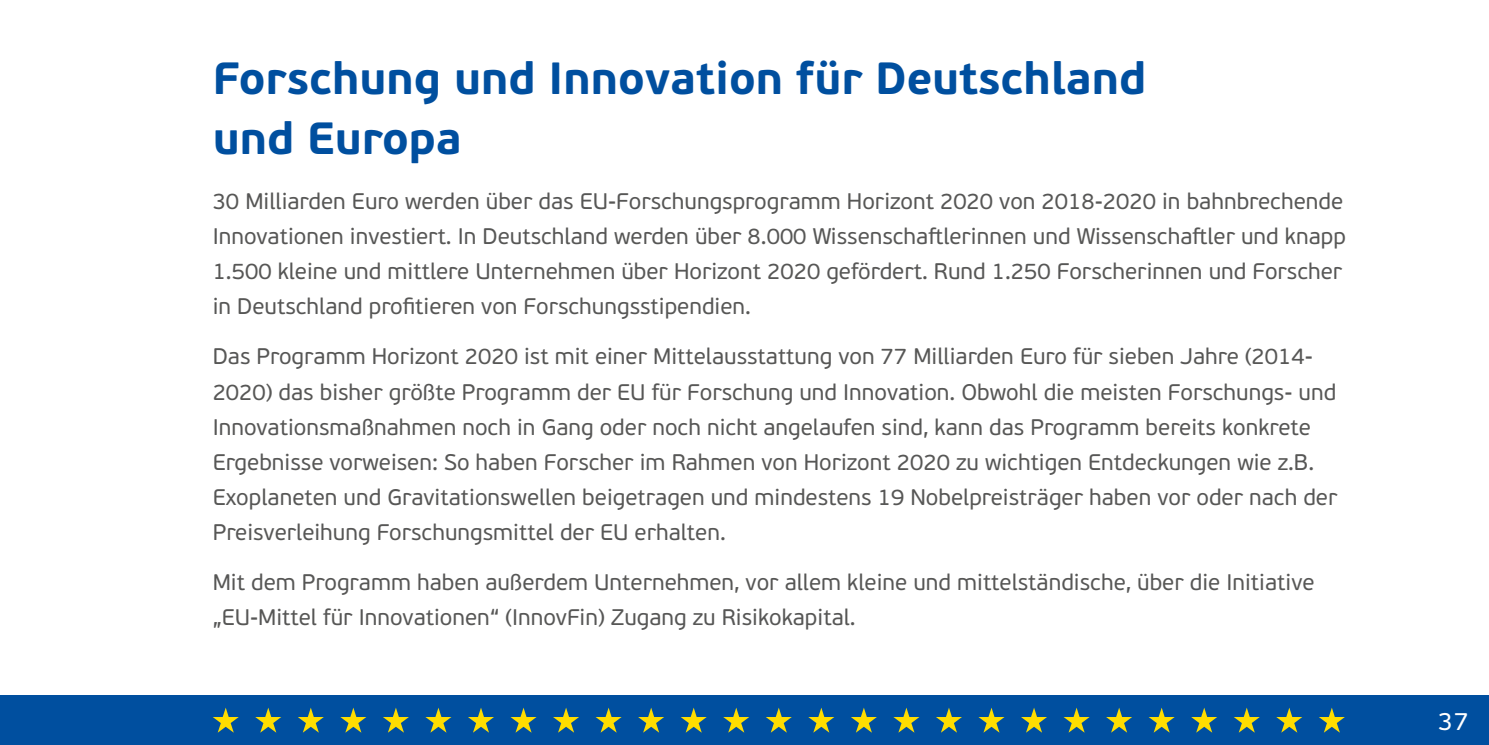
<style>
.page{position:relative;width:1489px;height:745px;background:#fff}
.page>*{position:absolute;margin:0;border:0;box-sizing:border-box;transform-origin:0 0}
.t1{font:700 45px/60px "PF Beau Sans Pro";color:#004f9f}
.t2{font:25px "PF Beau Sans Pro";color:#fff}
.t3{font:22.5px/35px "PF Beau Sans Pro";color:#575756}
</style>
<div class="page">
<div style="left:0;top:694px;width:1488px;height:50px;background:#004f9f"></div>
<svg style="left:213px;top:707px;width:26px;height:25px"></svg>
<svg style="left:255px;top:707px;width:26px;height:25px"></svg>
<svg style="left:298px;top:707px;width:26px;height:25px"></svg>
<svg style="left:340px;top:707px;width:26px;height:25px"></svg>
<svg style="left:383px;top:707px;width:26px;height:25px"></svg>
<svg style="left:425px;top:707px;width:26px;height:25px"></svg>
<svg style="left:468px;top:708px;width:26px;height:24px"></svg>
<svg style="left:510px;top:707px;width:26px;height:25px"></svg>
<svg style="left:553px;top:707px;width:26px;height:25px"></svg>
<svg style="left:595px;top:707px;width:26px;height:25px"></svg>
<svg style="left:638px;top:707px;width:26px;height:25px"></svg>
<svg style="left:681px;top:707px;width:25px;height:25px"></svg>
<svg style="left:723px;top:707px;width:26px;height:25px"></svg>
<svg style="left:766px;top:707px;width:25px;height:25px"></svg>
<svg style="left:808px;top:707px;width:26px;height:25px"></svg>
<svg style="left:851px;top:707px;width:25px;height:25px"></svg>
<svg style="left:893px;top:707px;width:26px;height:25px"></svg>
<svg style="left:936px;top:708px;width:25px;height:24px"></svg>
<svg style="left:978px;top:707px;width:26px;height:25px"></svg>
<svg style="left:1021px;top:708px;width:25px;height:24px"></svg>
<svg style="left:1063px;top:707px;width:26px;height:25px"></svg>
<svg style="left:1106px;top:707px;width:26px;height:25px"></svg>
<svg style="left:1148px;top:707px;width:26px;height:25px"></svg>
<svg style="left:1191px;top:707px;width:26px;height:25px"></svg>
<svg style="left:1234px;top:707px;width:25px;height:25px"></svg>
<svg style="left:1276px;top:707px;width:26px;height:25px"></svg>
<svg style="left:1319px;top:707px;width:25px;height:25px"></svg>
<h1 class="t1" style="left:213px;top:49px;width:935px">Forschung und Innovation für Deutschland und Europa</h1>
<p class="t3" style="left:213px;top:184px;width:1134px">30 Milliarden Euro werden über das EU-Forschungsprogramm Horizont 2020 von 2018-2020 in bahnbrechende Innovationen investiert. In Deutschland werden über 8.000 Wissenschaftlerinnen und Wissenschaftler und knapp 1.500 kleine und mittlere Unternehmen über Horizont 2020 gefördert. Rund 1.250 Forscherinnen und Forscher in Deutschland profitieren von Forschungsstipendien.</p>
<p class="t3" style="left:213px;top:339px;width:1126px">Das Programm Horizont 2020 ist mit einer Mittelausstattung von 77 Milliarden Euro für sieben Jahre (2014- 2020) das bisher größte Programm der EU für Forschung und Innovation. Obwohl die meisten Forschungs- und Innovationsmaßnahmen noch in Gang oder noch nicht angelaufen sind, kann das Programm bereits konkrete Ergebnisse vorweisen: So haben Forscher im Rahmen von Horizont 2020 zu wichtigen Entdeckungen wie z.B.<br>Exoplaneten und Gravitationswellen beigetragen und mindestens 19 Nobelpreisträger haben vor oder nach der Preisverleihung Forschungsmittel der EU erhalten.</p>
<p class="t3" style="left:213px;top:564px;width:1103px">Mit dem Programm haben außerdem Unternehmen, vor allem kleine und mittelständische, über die Initiative „EU-Mittel für Innovationen“ (InnovFin) Zugang zu Risikokapital.</p>
<p class="t2" style="left:1437px;top:706px;width:32px">37</p>
</div>
